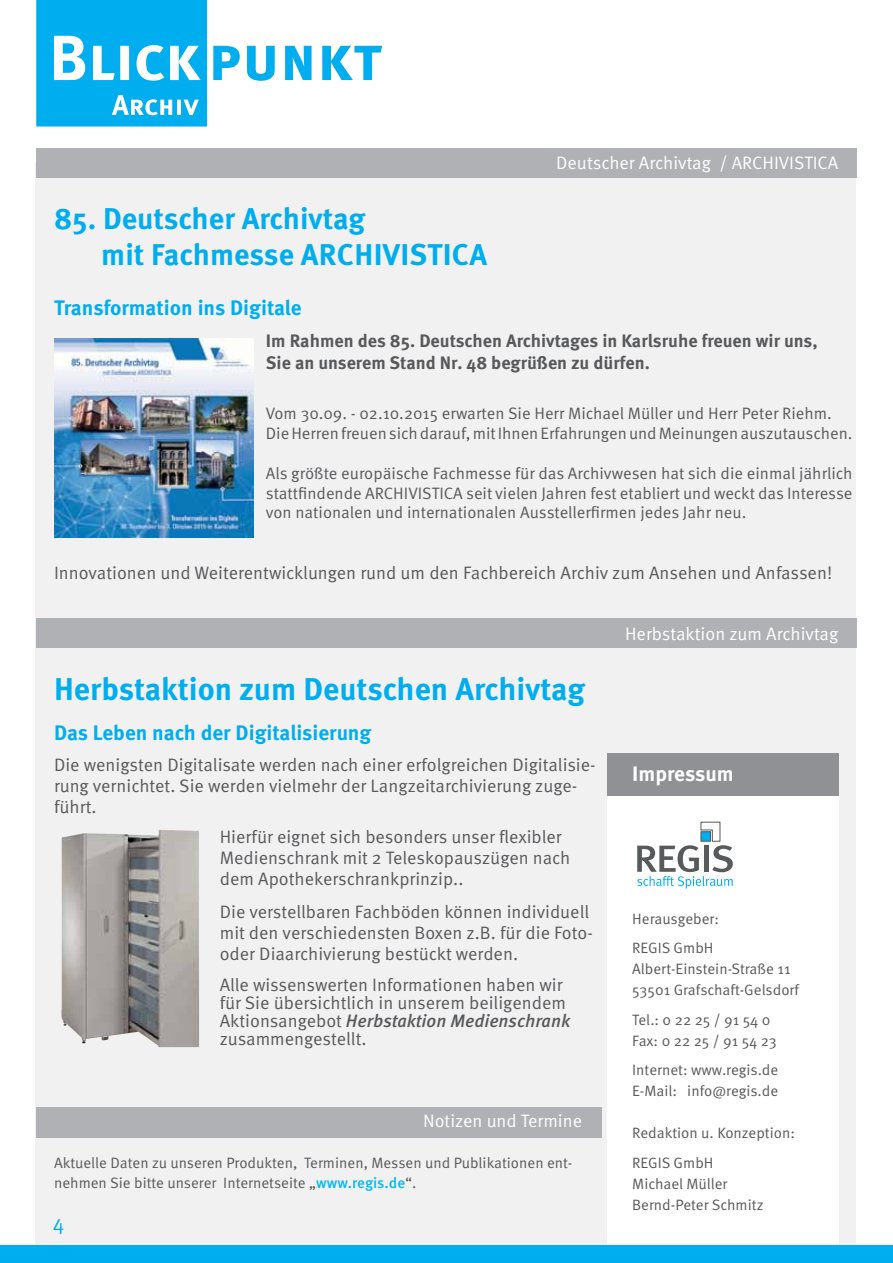
<style>
.page{position:relative;width:893px;height:1263px;background:#fff}
.page>*{position:absolute;margin:0;border:0;box-sizing:border-box;transform-origin:0 0}
.t1{font:700 31.5px "Meta OT";color:#00aeef}
.t2{font:700 30px/36px "Meta OT";color:#00aeef;text-align:center}
.t3{font:700 21px "Meta OT";color:#00aeef}
.t4{font:700 21px "Meta OT";letter-spacing:-.005em;color:#fff}
.t5{font:21px "Meta OT";color:#00aeef}
.t6{font:18px/21px "Meta OT";color:#58595b}
.t7{font:700 18px/21.6px "Meta OT";color:#58595b}
.t8{font:18px "Meta OT";color:#fff}
.t9{font:16.5px/19.8px "Meta OT";color:#58595b}
.t10{font:15px/21px "Meta OT";color:#58595b}
.s1{font-weight:500;font-style:italic}
.s2{font-weight:500;color:#00b9f1}
</style>
<div class="page">
<div style="left:35px;top:162px;width:821px;height:1087px;background:#f1f1f2"></div>
<div style="left:608px;top:760px;width:231px;height:503px;background:#fff"></div>
<div style="left:608px;top:754px;width:231px;height:42px;background:#8f9194"></div>
<div style="left:36px;top:148px;width:821px;height:30px;background:#afb1b4"></div>
<div style="left:0;top:1246px;width:893px;height:17px;background:#00aeef"></div>
<svg style="left:637px;top:822px;width:96px;height:67px"></svg>
<svg style="left:36px;top:0;width:346px;height:127px"></svg>
<div style="left:36px;top:1107px;width:566px;height:31px;background:#afb1b4"></div>
<div style="left:36px;top:618px;width:821px;height:29px;background:#afb1b4"></div>
<img style="left:54px;top:339px;width:199px;height:198px">
<img style="left:61px;top:829px;width:138px;height:218px">
<p class="t8" style="left:556px;top:151px;width:284px">Deutscher Archivtag / ARCHIVISTICA</p>
<h2 class="t2" style="left:54px;top:201px;width:313px">85. Deutscher Archivtag mit Fachmesse Archivistica</h2>
<p class="t3" style="left:54px;top:295px;width:249px">Transformation ins Digitale</p>
<p class="t7" style="left:266px;top:331px;width:553px">Im Rahmen des 85. Deutschen Archivtages in Karlsruhe freuen wir uns,<br>Sie an unserem Stand Nr. 48 begrüßen zu dürfen.</p>
<p class="t9" style="left:266px;top:404px;width:588px">Vom 30.09. - 02.10.2015 erwarten Sie Herr Michael Müller und Herr Peter Riehm.<br>Die Herren freuen sich darauf, mit Ihnen Erfahrungen und Meinungen auszutauschen.</p>
<p class="t9" style="left:266px;top:464px;width:588px;text-align:justify">Als größte europäische Fachmesse für das Archivwesen hat sich die einmal jährlich stattfindende ARCHIVISTICA seit vielen Jahren fest etabliert und weckt das Interesse von nationalen und internationalen Ausstellerfirmen jedes Jahr neu.</p>
<p class="t6" style="left:54px;top:563px;width:780px">Innovationen und Weiterentwicklungen rund um den Fachbereich Archiv zum Ansehen und Anfassen!</p>
<h1 class="t1" style="left:54px;top:669px;width:533px">Herbstaktion zum Deutschen Archivtag</h1>
<p class="t3" style="left:54px;top:719px;width:319px">Das Leben nach der Digitalisierung</p>
<p class="t6" style="left:54px;top:755px;width:543px">Die wenigsten Digitalisate werden nach einer erfolgreichen Digitalisie&shy;rung vernichtet. Sie werden vielmehr der Langzeitarchivierung zuge&shy;führt.</p>
<p class="t6" style="left:220px;top:826px;width:352px">Hierfür eignet sich besonders unser flexibler<br>Medienschrank mit 2 Teleskopauszügen nach dem Apothekerschrankprinzip..</p>
<p class="t6" style="left:220px;top:902px;width:375px">Die verstellbaren Fachböden können individuell mit den verschiedensten Boxen z.B. für die Foto&shy;oder Diaarchivierung bestückt werden.</p>
<p class="t6" style="left:220px;top:976px;width:352px;line-height:18px">Alle wissenswerten Informationen haben wir für Sie übersichtlich in unserem beiligendem Aktionsangebot <span class="s1">Herbstaktion Medienschrank </span>zusammengestellt.</p>
<p class="t8" style="left:423px;top:1110px;width:161px">Notizen und Termine</p>
<p class="t10" style="left:54px;top:1153px;width:520px;line-height:19.5px">Aktuelle Daten zu unseren Produkten, Terminen, Messen und Publikationen ent&shy;nehmen Sie bitte unserer Internetseite „<span class="s2">www.regis.de</span>“.</p>
<p class="t5" style="left:53px;top:1209px;width:13px">4</p>
<p class="t8" style="left:625px;top:622px;width:215px">Herbstaktion zum Archivtag</p>
<p class="t4" style="left:632px;top:760px;width:103px">Impressum</p>
<p class="t10" style="left:632px;top:904px;width:88px;line-height:29.5px">Herausgeber:<br>REGIS GmbH</p>
<p class="t10" style="left:632px;top:959px;width:168px">Albert-Einstein-Straße 11<br>53501 Grafschaft-Gelsdorf</p>
<p class="t10" style="left:632px;top:1009px;width:146px">Tel.: 0 22 25 / 91 54 0<br>Fax: 0 22 25 / 91 54 23</p>
<p class="t10" style="left:632px;top:1060px;width:148px">Internet: www.regis.de<br>E-Mail: info@regis.de</p>
<p class="t10" style="left:632px;top:1119px;width:164px;line-height:29.5px">Redaktion u. Konzeption:<br>REGIS GmbH</p>
<p class="t10" style="left:632px;top:1173px;width:133px">Michael Müller<br>Bernd-Peter Schmitz</p>
</div>
